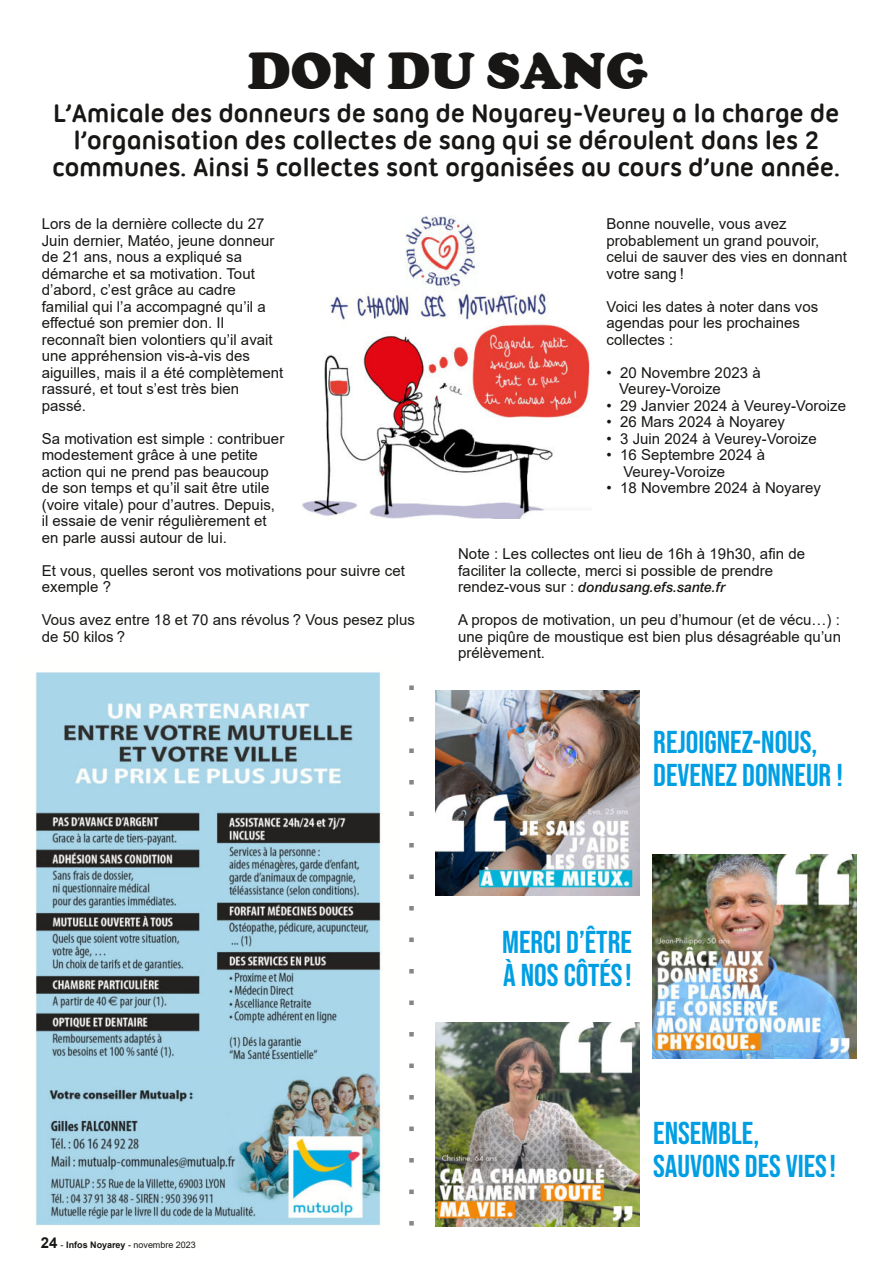
<style>
.page{position:relative;width:893px;height:1263px;background:#fff}
.page>*{position:absolute;margin:0;border:0;box-sizing:border-box;transform-origin:0 0}
.t1{font:45px "Coolsville";color:#181715}
.t2{font:31.5px/33px "Bebas Neue";color:#009ee3}
.t3{font:700 27px/27px "Ubuntu Titling";letter-spacing:-.02em;color:#181715;text-align:center}
.t4{font:15px/16.5px "Arial";letter-spacing:.005em;color:#181715}
.t5{font:15px "Arial Mdm Itl";letter-spacing:-.005em;color:#181715}
.t6{font:9px "Arial";letter-spacing:-.005em;color:#181715}
.s1{font-family:"Arial"}
.s2{font-weight:700;font-size:15px}
.s3{font-weight:700}
</style>
<div class="page">
<img style="left:302px;top:215px;width:288px;height:304px">
<img style="left:35px;top:672px;width:348px;height:554px">
<img style="left:436px;top:691px;width:204px;height:204px">
<img style="left:652px;top:854px;width:205px;height:204px">
<img style="left:436px;top:1022px;width:204px;height:204px">
<svg style="left:409px;top:685px;width:5px;height:540px"></svg>
<h1 class="t1" style="left:248px;top:38px;width:398px">DON DU SANG</h1>
<h3 class="t3" style="left:52px;top:100px;width:790px">L’Amicale des donneurs de sang de Noyarey-Veurey a la charge de l’organisation des collectes de sang qui se déroulent dans les 2 communes. Ainsi 5 collectes sont organisées au cours d’une année.</h3>
<p class="t4" style="left:42px;top:215px;width:243px">Lors de la dernière collecte du 27<br>Juin dernier, Matéo, jeune donneur de 21 ans, nous a expliqué sa démarche et sa motivation. Tout d’abord, c’est grâce au cadre familial qui l’a accompagné qu’il a effectué son premier don. Il reconnaît bien volontiers qu’il avait une appréhension vis-à-vis des aiguilles, mais il a été complètement rassuré, et tout s’est très bien passé.</p>
<p class="t4" style="left:42px;top:430px;width:244px">Sa motivation est simple : contribuer modestement grâce à une petite action qui ne prend pas beaucoup de son temps et qu’il sait être utile (voire vitale) pour d’autres. Depuis, il essaie de venir régulièrement et en parle aussi autour de lui.</p>
<p class="t4" style="left:42px;top:562px;width:365px">Et vous, quelles seront vos motivations pour suivre cet exemple ?</p>
<p class="t4" style="left:42px;top:611px;width:375px">Vous avez entre 18 et 70 ans révolus ? Vous pesez plus de 50 kilos ?</p>
<p class="t4" style="left:607px;top:215px;width:242px">Bonne nouvelle, vous avez probablement un grand pouvoir, celui de sauver des vies en donnant votre sang !</p>
<p class="t4" style="left:607px;top:298px;width:213px">Voici les dates à noter dans vos agendas pour les prochaines collectes :</p>
<p class="t4" style="left:619px;top:364px;width:143px;text-indent:-13px">• 20 Novembre 2023 à<br>Veurey-Voroize</p>
<p class="t4" style="left:607px;top:397px;width:241px">• 29 Janvier 2024 à Veurey-Voroize</p>
<p class="t4" style="left:607px;top:413px;width:180px">• 26 Mars 2024 à Noyarey</p>
<p class="t4" style="left:607px;top:430px;width:212px">• 3 Juin 2024 à Veurey-Voroize</p>
<p class="t4" style="left:623px;top:446px;width:143px;text-indent:-17px">• 16 Septembre 2024 à<br>Veurey-Voroize</p>
<p class="t4" style="left:607px;top:479px;width:216px">• 18 Novembre 2024 à Noyarey</p>
<p class="t4" style="left:458px;top:545px;width:349px">Note : Les collectes ont lieu de 16h à 19h30, afin de faciliter la collecte, merci si possible de prendre</p>
<p class="t5" style="left:458px;top:579px;width:269px"><span class="s1">rendez-vous sur :</span> dondusang.efs.sante.fr</p>
<p class="t4" style="left:458px;top:611px;width:384px;text-align:justify">A propos de motivation, un peu d’humour (et de vécu…) : une piqûre de moustique est bien plus désagréable qu’un prélèvement.</p>
<h2 class="t2" style="left:653px;top:725px;width:191px">REJOIGNEZ-NOUS,<br>DEVENEZ DONNEUR !</h2>
<p class="t6" style="left:41px;top:1239px;width:156px"><span class="s2">24</span> - <span class="s3">Infos Noyarey</span> - novembre 2023</p>
<h2 class="t2" style="left:502px;top:925px;width:131px">MERCI D’ÊTRE<br>À NOS CÔTÉS !</h2>
<h2 class="t2" style="left:653px;top:1116px;width:184px">ENSEMBLE,<br>SAUVONS DES VIES !</h2>
</div>
